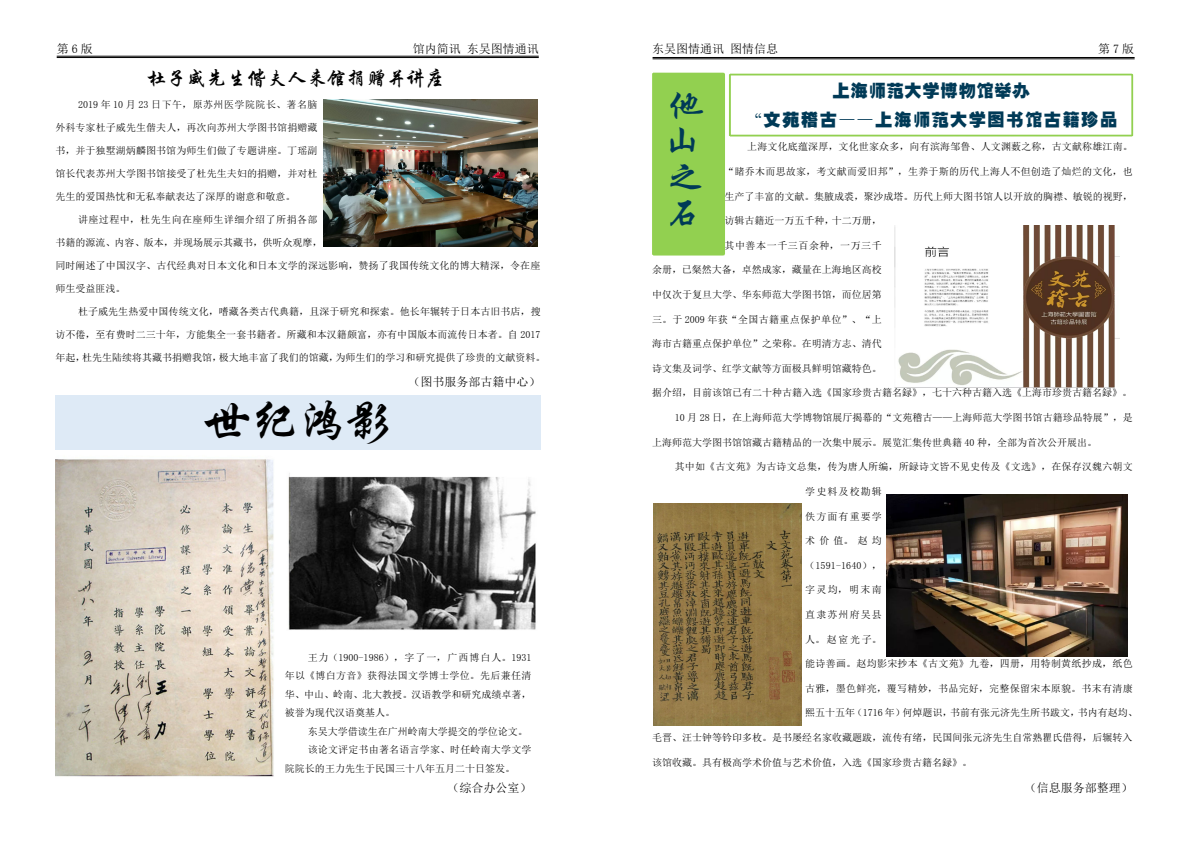
<style>
.page{position:relative;width:1191px;height:842px;background:#fff}
.page>*{position:absolute;margin:0;border:0;box-sizing:border-box;transform-origin:0 0}
.t1{font:48px "CT Xing Kai SJ";color:#000}
.t2{font:36px/36px "RS Xing Kai";color:#003a57}
.t3{font:20px "ST Xingkai";color:#000}
.t4{font:18px/28.3px "RS Te Cu Hei";letter-spacing:.04em;color:#003a57;text-align:center}
.t5{font:12px "Sim Sun";color:#000}
.t6{font:10px/18.5px "Sim Sun";color:#000;text-align:justify}
.t7{font:10px "Sim Sun";letter-spacing:.02em;color:#000}
.t8{font:10px "Sim Sun";letter-spacing:.03em;color:#000}
.t9{font:10px "Sim Sun";letter-spacing:.025em;color:#000}
.t10{font:10px "Sim Sun";letter-spacing:.05em;color:#000}
.t11{font:10px "Sim Sun";letter-spacing:.035em;color:#000}
.t12{font:10px "Sim Sun";letter-spacing:.045em;color:#000}
.t13{font:10px "Sim Sun";letter-spacing:.11em;color:#000}
.t14{font:10px "Sim Sun";letter-spacing:.055em;color:#000}
</style>
<div class="page">
<svg style="left:652px;top:73px;width:480px;height:182px"></svg>
<hr style="left:57px;top:56px;width:482px;height:1px;background:#000">
<hr style="left:57px;top:57px;width:482px;height:1px;background:#000">
<hr style="left:652px;top:57px;width:482px;height:1px;background:#000">
<hr style="left:652px;top:59px;width:482px;height:1px;background:#000">
<img style="left:324px;top:99px;width:213px;height:148px">
<img style="left:894px;top:225px;width:225px;height:162px">
<img style="left:886px;top:494px;width:241px;height:162px">
<img style="left:653px;top:503px;width:148px;height:222px">
<img style="left:55px;top:459px;width:219px;height:318px">
<div style="left:56px;top:396px;width:485px;height:54px;background:#deeaf6"></div>
<img style="left:288px;top:473px;width:248px;height:157px">
<p class="t5" style="left:57px;top:43px;width:37px">第6版</p>
<p class="t5" style="left:413px;top:43px;width:127px">馆内简讯 东吴图情通讯</p>
<p class="t5" style="left:652px;top:43px;width:127px">东吴图情通讯 图情信息</p>
<p class="t5" style="left:1098px;top:43px;width:37px">第7版</p>
<h3 class="t3" style="left:146px;top:68px;width:301px">杜子威先生偕夫人来馆捐赠并讲座</h3>
<p class="t10" style="left:78px;top:99px;width:241px">2019 年 10 月 23 日下午，原苏州医学院院长、著名脑</p>
<p class="t6" style="left:55px;top:118px;width:264px">外科专家杜子威先生偕夫人，再次向苏州大学图书馆捐赠藏</p>
<p class="t6" style="left:55px;top:141px;width:264px">书，并于独墅湖炳麟图书馆为师生们做了专题讲座。丁瑶副</p>
<p class="t6" style="left:55px;top:164px;width:264px">馆长代表苏州大学图书馆接受了杜先生夫妇的捐赠，并对杜</p>
<p class="t6" style="left:55px;top:187px;width:241px">先生的爱国热忱和无私奉献表达了深厚的谢意和敬意。</p>
<p class="t12" style="left:78px;top:214px;width:241px">讲座过程中，杜先生向在座师生详细介绍了所捐各部</p>
<p class="t6" style="left:55px;top:233px;width:269px">书籍的源流、内容、版本，并现场展示其藏书，供听众观摩，</p>
<p class="t6" style="left:55px;top:256px;width:486px">同时阐述了中国汉字、古代经典对日本文化和日本文学的深远影响，赞扬了我国传统文化的博大精深，令在座</p>
<p class="t6" style="left:55px;top:279px;width:71px">师生受益匪浅。</p>
<p class="t6" style="left:78px;top:302px;width:464px">杜子威先生热爱中国传统文化，嗜藏各类古代典籍，且深于研究和探索。他长年辗转于日本古旧书店，搜</p>
<p class="t6" style="left:55px;top:325px;width:486px">访不倦，至有费时二三十年，方能集全一套书籍者。所藏和本汉籍颇富，亦有中国版本而流传日本者。自 2017</p>
<p class="t6" style="left:55px;top:348px;width:492px">年起，杜先生陆续将其藏书捐赠我馆，极大地丰富了我们的馆藏，为师生们的学习和研究提供了珍贵的文献资料。</p>
<p class="t5" style="left:408px;top:375px;width:133px">（图书服务部古籍中心）</p>
<h1 class="t1" style="left:202px;top:398px;width:193px">世纪鸿影</h1>
<h2 class="t2" style="left:670px;top:88px;width:34px">他山之石</h2>
<h3 class="t4" style="left:744px;top:77px;width:374px">上海师范大学博物馆举办<br>“文苑稽古——上海师范大学图书馆古籍珍品</h3>
<p class="t6" style="left:747px;top:138px;width:387px">上海文化底蕴深厚，文化世家众多，向有滨海邹鲁、人文渊薮之称，古文献称雄江南。</p>
<p class="t9" style="left:724px;top:166px;width:410px">“睹乔木而思故家，考文献而爱旧邦”，生养于斯的历代上海人不但创造了灿烂的文化，也</p>
<p class="t6" style="left:724px;top:187px;width:410px">生产了丰富的文献。集腋成裘，聚沙成塔。历代上师大图书馆人以开放的胸襟、敏锐的视野，</p>
<p class="t6" style="left:724px;top:211px;width:159px">访辑古籍近一万五千种，十二万册，</p>
<p class="t14" style="left:724px;top:240px;width:159px">其中善本一千三百余种，一万三千</p>
<p class="t6" style="left:652px;top:261px;width:231px">余册，已粲然大备，卓然成家，藏量在上海地区高校</p>
<p class="t6" style="left:652px;top:285px;width:231px">中仅次于复旦大学、华东师范大学图书馆，而位居第</p>
<p class="t11" style="left:652px;top:314px;width:231px">三。于 2009 年获“全国古籍重点保护单位”、“上</p>
<p class="t6" style="left:652px;top:334px;width:231px">海市古籍重点保护单位”之荣称。在明清方志、清代</p>
<p class="t6" style="left:652px;top:359px;width:231px">诗文集及词学、红学文献等方面极具鲜明馆藏特色。</p>
<p class="t6" style="left:652px;top:384px;width:481px">据介绍，目前该馆已有二十种古籍入选《国家珍贵古籍名録》，七十六种古籍入选《上海市珍贵古籍名録》。</p>
<p class="t6" style="left:674px;top:408px;width:459px">10 月 28 日，在上海师范大学博物馆展厅揭幕的“文苑稽古——上海师范大学图书馆古籍珍品特展”，是</p>
<p class="t6" style="left:652px;top:433px;width:446px">上海师范大学图书馆馆藏古籍精品的一次集中展示。展览汇集传世典籍 40 种，全部为首次公开展出。</p>
<p class="t7" style="left:674px;top:462px;width:459px">其中如《古文苑》为古诗文总集，传为唐人所编，所録诗文皆不见史传及《文选》，在保存汉魏六朝文</p>
<p class="t13" style="left:805px;top:486px;width:78px">学史料及校勘辑</p>
<p class="t13" style="left:805px;top:511px;width:78px">佚方面有重要学</p>
<p class="t6" style="left:805px;top:531px;width:78px">术价值。赵均</p>
<p class="t6" style="left:805px;top:556px;width:78px">（1591-1640），</p>
<p class="t6" style="left:805px;top:580px;width:78px">字灵均，明末南</p>
<p class="t13" style="left:805px;top:609px;width:78px">直隶苏州府吴县</p>
<p class="t6" style="left:805px;top:630px;width:78px">人。赵宧光子。</p>
<p class="t8" style="left:805px;top:659px;width:329px">能诗善画。赵均影宋抄本《古文苑》九卷，四册，用特制黄纸抄成，纸色</p>
<p class="t8" style="left:805px;top:683px;width:329px">古雅，墨色鲜亮，覆写精妙，书品完好，完整保留宋本原貌。书末有清康</p>
<p class="t6" style="left:805px;top:704px;width:334px">熙五十五年（1716 年）何焯题识，书前有张元济先生所书跋文，书内有赵均、</p>
<p class="t6" style="left:652px;top:728px;width:482px">毛晋、汪士钟等钤印多枚。是书屡经名家收藏题跋，流传有绪，民国间张元济先生自常熟瞿氏借得，后辗转入</p>
<p class="t6" style="left:652px;top:753px;width:321px">该馆收藏。具有极高学术价值与艺术价值，入选《国家珍贵古籍名録》。</p>
<p class="t5" style="left:1024px;top:782px;width:109px">（信息服务部整理）</p>
<p class="t6" style="left:285px;top:648px;width:248px;text-indent:23px">王力（1900-1986），字了一，广西博白人。1931年以《博白方音》获得法国文学博士学位。先后兼任清华、中山、岭南、北大教授。汉语教学和研究成绩卓著，被誉为现代汉语奠基人。</p>
<p class="t6" style="left:308px;top:722px;width:221px">东吴大学借读生在广州岭南大学提交的学位论文。</p>
<p class="t7" style="left:308px;top:745px;width:225px">该论文评定书由著名语言学家、时任岭南大学文学</p>
<p class="t6" style="left:285px;top:759px;width:232px">院院长的王力先生于民国三十八年五月二十日签发。</p>
<p class="t5" style="left:447px;top:782px;width:86px">（综合办公室）</p>
</div>
